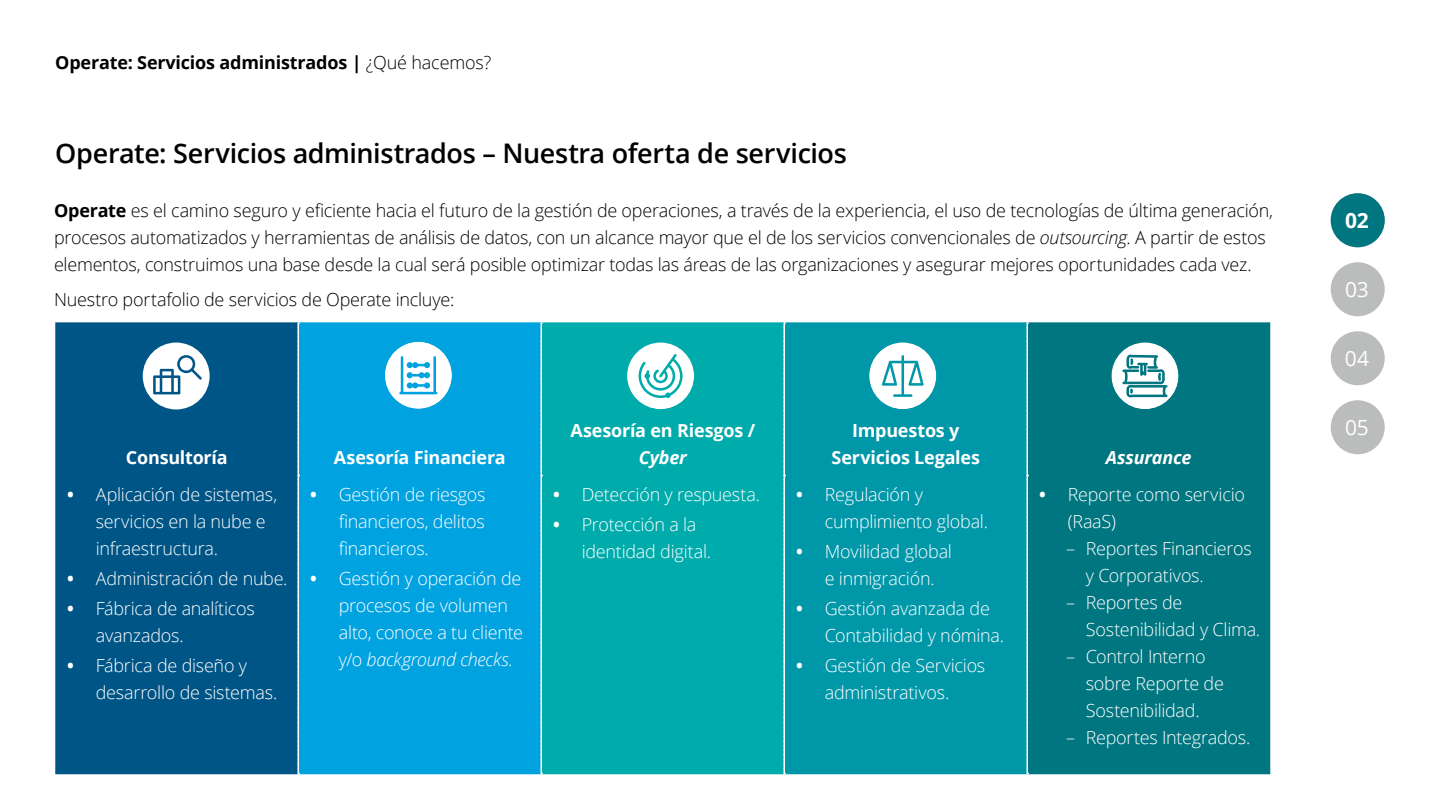
<style>
.page{position:relative;width:1440px;height:810px;background:#fff}
.page>*{position:absolute;margin:0;border:0;box-sizing:border-box;transform-origin:0 0}
.t1{font:600 27px "Open Sans";letter-spacing:-.015em;color:#000}
.t2{font:21px "Open Sans";color:#fff}
.t3{font:700 21px "Open Sans";color:#fff}
.t4{font:300 18px/27px "Open Sans";letter-spacing:-.015em;color:#fff}
.t5{font:300 18px/27px "Open Sans";letter-spacing:-.015em;color:#000}
.t6{font:700 18px/27px "Open Sans";letter-spacing:-.015em;color:#fff;text-align:center}
.t7{font:700 18px "Open Sans";letter-spacing:-.01em;color:#000}
.t8{font:italic 700 18px "Open Sans";letter-spacing:-.01em;color:#fff}
.s1{font-weight:300}
.s2{font-weight:700}
.s3{font-style:italic}
</style>
<div class="page">
<div style="left:1331px;top:400px;width:54px;height:54px;background:#bbbcbc;border-radius:50%"></div>
<div style="left:1331px;top:331px;width:54px;height:54px;background:#bbbcbc;border-radius:50%"></div>
<div style="left:1331px;top:262px;width:54px;height:54px;background:#bbbcbc;border-radius:50%"></div>
<div style="left:55px;top:322px;width:243px;height:452px;background:#005587"></div>
<div style="left:299px;top:322px;width:242px;height:452px;background:#00a2e0"></div>
<div style="left:542px;top:322px;width:242px;height:452px;background:#00abab"></div>
<div style="left:785px;top:322px;width:242px;height:452px;background:#0097a9"></div>
<div style="left:1028px;top:322px;width:242px;height:452px;background:#007680"></div>
<svg style="left:140px;top:340px;width:72px;height:72px"></svg>
<svg style="left:382px;top:339px;width:72px;height:72px"></svg>
<svg style="left:625px;top:340px;width:72px;height:72px"></svg>
<svg style="left:1109px;top:340px;width:72px;height:72px"></svg>
<svg style="left:867px;top:340px;width:72px;height:72px"></svg>
<div style="left:1331px;top:193px;width:54px;height:54px;background:#007680;border-radius:50%"></div>
<p class="t7" style="left:55px;top:50px;width:437px">Operate: Servicios administrados | <span class="s1">¿Qué hacemos?</span></p>
<h1 class="t1" style="left:55px;top:135px;width:793px">Operate: Servicios administrados – Nuestra oferta de servicios</h1>
<p class="t5" style="left:54px;top:197px;width:1221px"><span class="s2">Operate</span> es el camino seguro y eficiente hacia el futuro de la gestión de operaciones, a través de la experiencia, el uso de tecnologías de última generación, procesos automatizados y herramientas de análisis de datos, con un alcance mayor que el de los servicios convencionales de <span class="s3">outsourcing</span>. A partir de estos elementos, construimos una base desde la cual será posible optimizar todas las áreas de las organizaciones y asegurar mejores oportunidades cada vez.</p>
<p class="t5" style="left:54px;top:286px;width:402px">Nuestro portafolio de servicios de Operate incluye:</p>
<p class="t6" style="left:126px;top:443px;width:103px">Consultoría</p>
<p class="t6" style="left:334px;top:443px;width:173px">Asesoría Financiera</p>
<p class="t4" style="left:96px;top:481px;width:183px;text-indent:-28px"><span class="s2">•</span> Aplicación de sistemas, servicios en la nube e infraestructura.</p>
<p class="t4" style="left:67px;top:565px;width:222px"><span class="s2">•</span> Administración de nube.</p>
<p class="t4" style="left:96px;top:595px;width:160px;text-indent:-28px"><span class="s2">•</span> Fábrica de analíticos avanzados.</p>
<p class="t4" style="left:96px;top:652px;width:183px;text-indent:-28px"><span class="s2">•</span> Fábrica de diseño y desarrollo de sistemas.</p>
<p class="t4" style="left:339px;top:481px;width:148px;text-align:justify;text-indent:-28px"><span class="s2">•</span> Gestión de riesgos financieros, delitos financieros.</p>
<p class="t4" style="left:339px;top:565px;width:186px;text-indent:-28px"><span class="s2">•</span> Gestión y operación de procesos de volumen alto, conoce a tu cliente y/o <span class="s3">background checks.</span></p>
<p class="t6" style="left:570px;top:416px;width:186px">Asesoría en Riesgos /</p>
<p class="t8" style="left:639px;top:444px;width:50px">Cyber</p>
<p class="t4" style="left:553px;top:481px;width:208px"><span class="s2">•</span> Detección y respuesta.</p>
<p class="t4" style="left:582px;top:511px;width:131px;text-indent:-28px"><span class="s2">•</span> Protección a la identidad digital.</p>
<p class="t6" style="left:831px;top:416px;width:150px">Impuestos y<br>Servicios Legales</p>
<p class="t4" style="left:825px;top:481px;width:165px;text-indent:-28px"><span class="s2">•</span> Regulación y cumplimiento global.</p>
<p class="t4" style="left:825px;top:538px;width:129px;text-indent:-28px"><span class="s2">•</span> Movilidad global e inmigración.</p>
<p class="t4" style="left:825px;top:595px;width:181px;text-indent:-28px"><span class="s2">•</span> Gestión avanzada de<br>Contabilidad y nómina.</p>
<p class="t4" style="left:796px;top:652px;width:191px;text-align:center"><span class="s2">•</span> Gestión de Servicios administrativos.</p>
<p class="t8" style="left:1106px;top:444px;width:87px">Assurance</p>
<p class="t4" style="left:1068px;top:481px;width:179px;text-indent:-28px"><span class="s2">•</span> Reporte como servicio (RaaS)</p>
<p class="t4" style="left:1086px;top:535px;width:167px;text-indent:-19px">– Reportes Financieros y Corporativos.</p>
<p class="t4" style="left:1086px;top:589px;width:176px;text-indent:-19px">– Reportes de<br>Sostenibilidad y Clima.</p>
<p class="t4" style="left:1086px;top:643px;width:140px;text-indent:-19px">– Control Interno sobre Reporte de<br>Sostenibilidad.</p>
<p class="t4" style="left:1066px;top:724px;width:186px">– Reportes Integrados.</p>
<p class="t3" style="left:1345px;top:206px;width:25px">02</p>
<p class="t2" style="left:1345px;top:275px;width:25px">03</p>
<p class="t2" style="left:1345px;top:344px;width:26px">04</p>
<p class="t2" style="left:1345px;top:413px;width:25px">05</p>
</div>
